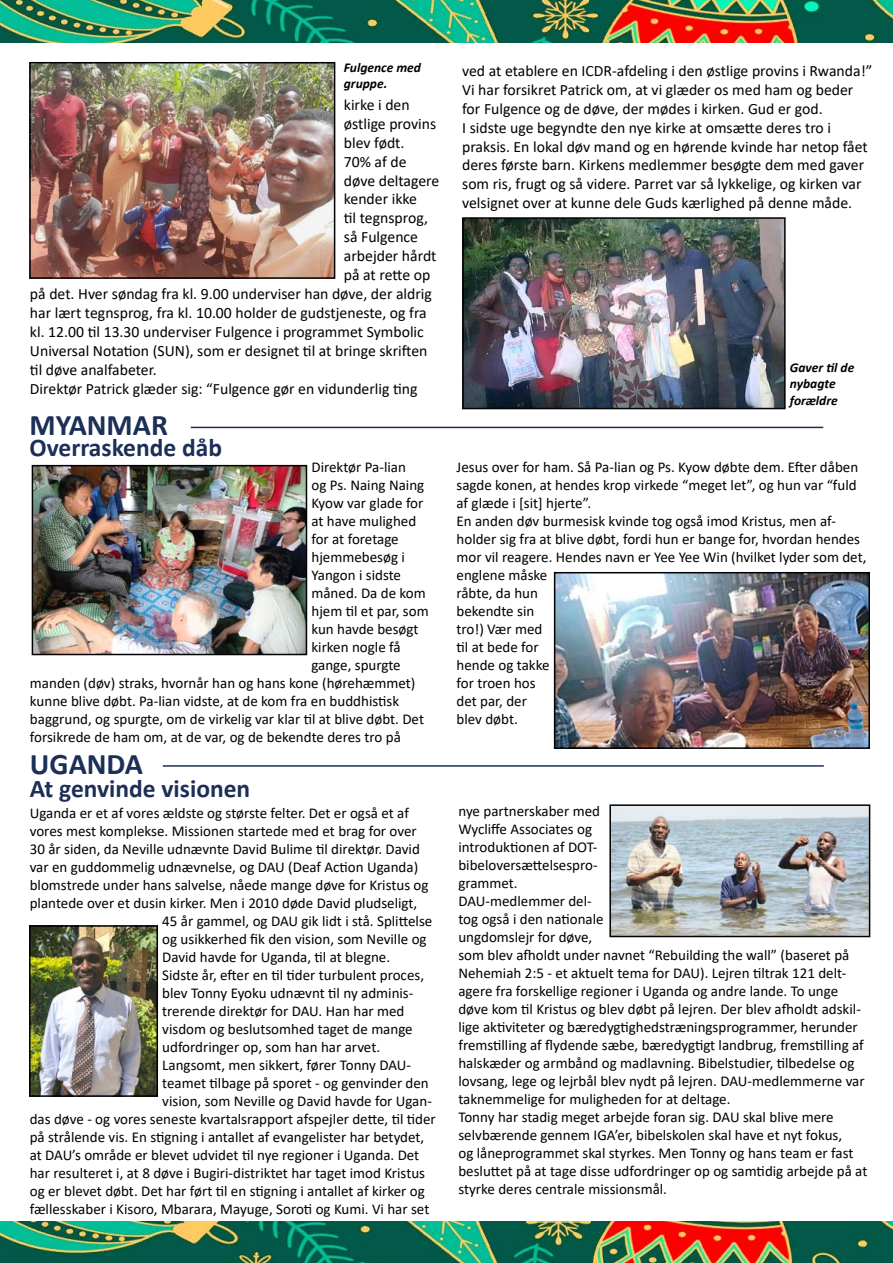
<style>
.page{position:relative;width:893px;height:1263px;background:#fff}
.page>*{position:absolute;margin:0;border:0;box-sizing:border-box;transform-origin:0 0}
.t1{font:700 30px "Calibri";color:#1c2f57}
.t2{font:700 25.5px "Calibri";color:#1c2f57}
.t3{font:15.75px/18.9px "Calibri";color:#000}
.t4{font:15px/18px "Calibri";color:#000}
.t5{font:italic 700 13.5px/16.2px "Calibri";color:#000}
</style>
<div class="page">
<img style="left:0;top:0;width:893px;height:43px">
<img style="left:0;top:1221px;width:893px;height:42px">
<img style="left:465px;top:220px;width:318px;height:186px">
<div style="left:462px;top:217px;width:324px;height:192px;border:2px solid #000"></div>
<hr style="left:191px;top:427px;width:632px;height:1px;background:#1c2f57">
<img style="left:557px;top:575px;width:310px;height:171px">
<div style="left:554px;top:572px;width:316px;height:177px;border:2px solid #000"></div>
<hr style="left:163px;top:765px;width:661px;height:2px;background:#1c2f57">
<img style="left:32px;top:928px;width:123px;height:166px">
<div style="left:29px;top:925px;width:129px;height:172px;border:2px solid #000"></div>
<img style="left:32px;top:65px;width:300px;height:211px">
<div style="left:29px;top:62px;width:306px;height:217px;border:2px solid #000"></div>
<img style="left:612px;top:807px;width:255px;height:127px">
<div style="left:609px;top:804px;width:261px;height:133px;border:2px solid #000"></div>
<img style="left:35px;top:468px;width:269px;height:184px">
<div style="left:32px;top:465px;width:275px;height:190px;border:2px solid #000"></div>
<p class="t5" style="left:344px;top:59px;width:79px">Fulgence med gruppe.</p>
<p class="t3" style="left:344px;top:95px;width:67px">kirke i den</p>
<p class="t3" style="left:344px;top:114px;width:94px">østlige provins</p>
<p class="t3" style="left:344px;top:133px;width:62px">blev født.</p>
<p class="t3" style="left:344px;top:152px;width:64px">70% af de</p>
<p class="t3" style="left:344px;top:170px;width:97px">døve deltagere</p>
<p class="t3" style="left:344px;top:189px;width:75px">kender ikke</p>
<p class="t3" style="left:344px;top:208px;width:86px">til tegnsprog,</p>
<p class="t3" style="left:344px;top:227px;width:76px">så Fulgence</p>
<p class="t3" style="left:344px;top:246px;width:94px">arbejder hårdt</p>
<p class="t3" style="left:344px;top:265px;width:88px">på at rette op</p>
<p class="t3" style="left:30px;top:284px;width:404px">på det. Hver søndag fra kl. 9.00 underviser han døve, der aldrig</p>
<p class="t3" style="left:30px;top:303px;width:398px">har lært tegnsprog, fra kl. 10.00 holder de gudstjeneste, og fra</p>
<p class="t3" style="left:30px;top:322px;width:395px">kl. 12.00 til 13.30 underviser Fulgence i programmet Symbolic</p>
<p class="t3" style="left:30px;top:341px;width:399px">Universal Notation (SUN), som er designet til at bringe skriften</p>
<p class="t3" style="left:30px;top:359px;width:128px">til døve analfabeter.</p>
<p class="t3" style="left:30px;top:378px;width:389px">Direktør Patrick glæder sig: “Fulgence gør en vidunderlig ting</p>
<h1 class="t1" style="left:29px;top:404px;width:140px">MYANMAR</h1>
<h2 class="t2" style="left:29px;top:430px;width:194px">Overraskende dåb</h2>
<p class="t4" style="left:311px;top:458px;width:96px">Direktør Pa-lian</p>
<p class="t4" style="left:311px;top:476px;width:114px">og Ps. Naing Naing</p>
<p class="t4" style="left:311px;top:494px;width:113px">Kyow var glade for</p>
<p class="t4" style="left:311px;top:512px;width:106px">at have mulighed</p>
<p class="t4" style="left:311px;top:530px;width:89px">for at foretage</p>
<p class="t4" style="left:311px;top:548px;width:95px">hjemmebesøg i</p>
<p class="t4" style="left:311px;top:566px;width:91px">Yangon i sidste</p>
<p class="t4" style="left:311px;top:584px;width:116px">måned. Da de kom</p>
<p class="t4" style="left:311px;top:602px;width:119px">hjem til et par, som</p>
<p class="t4" style="left:311px;top:620px;width:108px">kun havde besøgt</p>
<p class="t4" style="left:311px;top:638px;width:91px">kirken nogle få</p>
<p class="t4" style="left:311px;top:656px;width:91px">gange, spurgte</p>
<p class="t4" style="left:30px;top:674px;width:387px">manden (døv) straks, hvornår han og hans kone (hørehæmmet)</p>
<p class="t4" style="left:30px;top:692px;width:371px">kunne blive døbt. Pa-lian vidste, at de kom fra en buddhistisk</p>
<p class="t4" style="left:30px;top:710px;width:396px">baggrund, og spurgte, om de virkelig var klar til at blive døbt. Det</p>
<p class="t4" style="left:30px;top:728px;width:372px">forsikrede de ham om, at de var, og de bekendte deres tro på</p>
<h1 class="t1" style="left:30px;top:742px;width:115px">UGANDA</h1>
<p class="t4" style="left:30px;top:803px;width:381px">Uganda er et af vores ældste og største felter. Det er også et af</p>
<p class="t4" style="left:30px;top:821px;width:388px">vores mest komplekse. Missionen startede med et brag for over</p>
<p class="t4" style="left:30px;top:839px;width:392px">30 år siden, da Neville udnævnte David Bulime til direktør. David</p>
<p class="t4" style="left:30px;top:857px;width:390px">var en guddommelig udnævnelse, og DAU (Deaf Action Uganda)</p>
<p class="t4" style="left:30px;top:875px;width:400px">blomstrede under hans salvelse, nåede mange døve for Kristus og</p>
<p class="t4" style="left:30px;top:893px;width:389px">plantede over et dusin kirker. Men i 2010 døde David pludseligt,</p>
<p class="t4" style="left:162px;top:911px;width:272px">45 år gammel, og DAU gik lidt i stå. Splittelse</p>
<p class="t4" style="left:162px;top:929px;width:266px">og usikkerhed fik den vision, som Neville og</p>
<p class="t4" style="left:162px;top:947px;width:229px">David havde for Uganda, til at blegne.</p>
<p class="t4" style="left:162px;top:965px;width:263px">Sidste år, efter en til tider turbulent proces,</p>
<p class="t4" style="left:162px;top:983px;width:253px">blev Tonny Eyoku udnævnt til ny adminis-</p>
<p class="t4" style="left:162px;top:1001px;width:244px">trerende direktør for DAU. Han har med</p>
<p class="t4" style="left:162px;top:1019px;width:252px">visdom og beslutsomhed taget de mange</p>
<p class="t4" style="left:162px;top:1037px;width:219px">udfordringer op, som han har arvet.</p>
<p class="t4" style="left:162px;top:1055px;width:250px">Langsomt, men sikkert, fører Tonny DAU-</p>
<p class="t4" style="left:162px;top:1073px;width:268px">teamet tilbage på sporet - og genvinder den</p>
<p class="t4" style="left:162px;top:1091px;width:271px">vision, som Neville og David havde for Ugan-</p>
<p class="t4" style="left:30px;top:1109px;width:407px">das døve - og vores seneste kvartalsrapport afspejler dette, til tider</p>
<p class="t4" style="left:30px;top:1127px;width:396px">på strålende vis. En stigning i antallet af evangelister har betydet,</p>
<p class="t4" style="left:30px;top:1145px;width:391px">at DAU’s område er blevet udvidet til nye regioner i Uganda. Det</p>
<p class="t4" style="left:30px;top:1163px;width:397px">har resulteret i, at 8 døve i Bugiri-distriktet har taget imod Kristus</p>
<p class="t4" style="left:30px;top:1181px;width:397px">og er blevet døbt. Det har ført til en stigning i antallet af kirker og</p>
<p class="t4" style="left:30px;top:1199px;width:401px">fællesskaber i Kisoro, Mbarara, Mayuge, Soroti og Kumi. Vi har set</p>
<h2 class="t2" style="left:30px;top:771px;width:222px">At genvinde visionen</h2>
<p class="t3" style="left:462px;top:61px;width:412px">ved at etablere en ICDR-afdeling i den østlige provins i Rwanda!” Vi har forsikret Patrick om, at vi glæder os med ham og beder for Fulgence og de døve, der mødes i kirken. Gud er god.<br>I sidste uge begyndte den nye kirke at omsætte deres tro i praksis. En lokal døv mand og en hørende kvinde har netop fået deres første barn. Kirkens medlemmer besøgte dem med gaver som ris, frugt og så videre. Parret var så lykkelige, og kirken var velsignet over at kunne dele Guds kærlighed på denne måde.</p>
<p class="t5" style="left:790px;top:359px;width:66px">Gaver til de nybagte forældre</p>
<p class="t4" style="left:457px;top:458px;width:411px">Jesus over for ham. Så Pa-lian og Ps. Kyow døbte dem. Efter dåben sagde konen, at hendes krop virkede “meget let”, og hun var “fuld af glæde i [sit] hjerte”.<br>En anden døv burmesisk kvinde tog også imod Kristus, men af&shy;holder sig fra at blive døbt, fordi hun er bange for, hvordan hendes mor vil reagere. Hendes navn er Yee Yee Win (hvilket lyder som det, englene måske<br>råbte, da hun<br>bekendte sin<br>tro!) Vær med<br>til at bede for<br>hende og takke<br>for troen hos<br>det par, der<br>blev døbt.</p>
<p class="t4" style="left:458px;top:801px;width:410px">nye partnerskaber med<br>Wycliffe Associates og<br>introduktionen af DOT-<br>bibeloversættelsespro-<br>grammet.<br>DAU-medlemmer del-<br>tog også i den nationale<br>ungdomslejr for døve,<br>som blev afholdt under navnet “Rebuilding the wall” (baseret på Nehemiah 2:5 - et aktuelt tema for DAU). Lejren tiltrak 121 delt&shy;agere fra forskellige regioner i Uganda og andre lande. To unge døve kom til Kristus og blev døbt på lejren. Der blev afholdt adskil&shy;lige aktiviteter og bæredygtighedstræningsprogrammer, herunder fremstilling af flydende sæbe, bæredygtigt landbrug, fremstilling af halskæder og armbånd og madlavning. Bibelstudier, tilbedelse og lovsang, lege og lejrbål blev nydt på lejren. DAU-medlemmerne var taknemmelige for muligheden for at deltage.<br>Tonny har stadig meget arbejde foran sig. DAU skal blive mere selvbærende gennem IGA’er, bibelskolen skal have et nyt fokus,<br>og låneprogrammet skal styrkes. Men Tonny og hans team er fast besluttet på at tage disse udfordringer op og samtidig arbejde på at styrke deres centrale missionsmål.</p>
</div>
